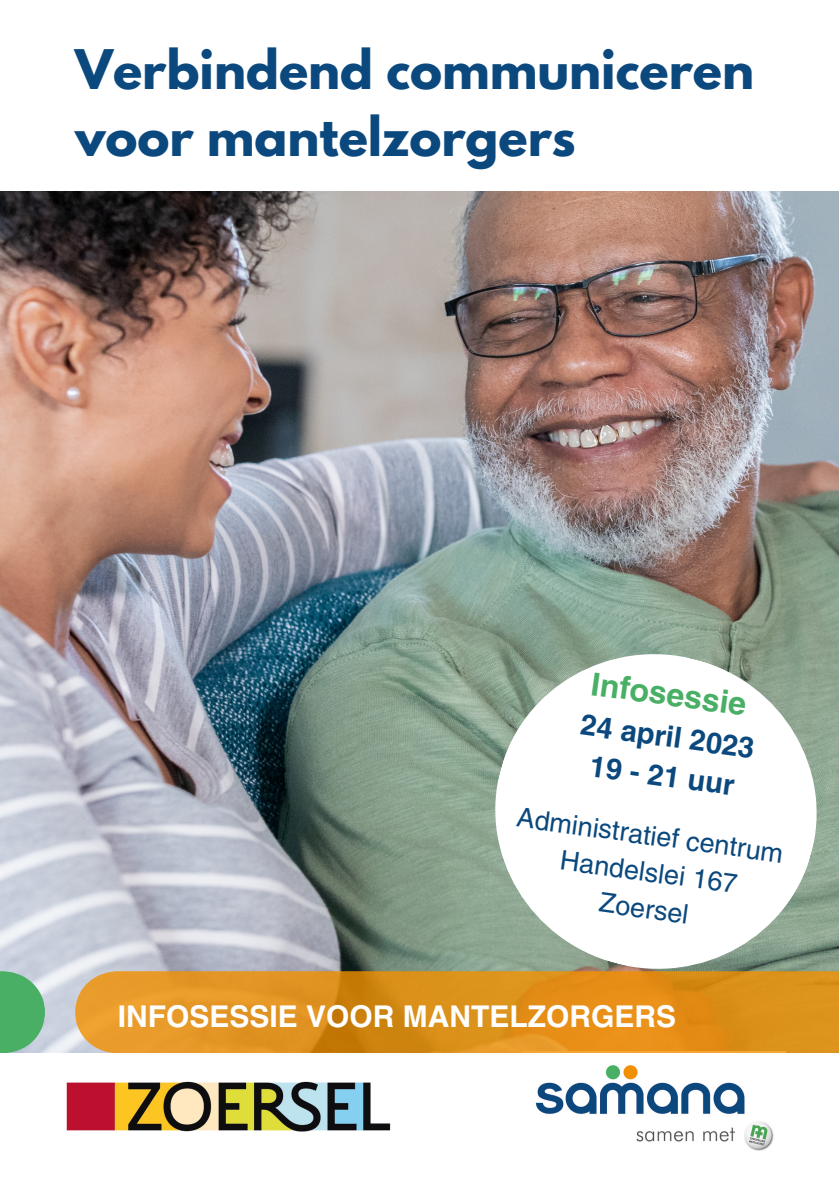
<style>
.page{position:relative;width:839px;height:1191px;background:#fff}
.page>*{position:absolute;margin:0;border:0;box-sizing:border-box;transform-origin:0 0}
.t1{font:700 48.4px/67.6px "League Spartan";color:#0a487d}
.t2{font:700 32px "Helvetica LT Std";color:#48af65}
.t3{font:700 30px "Helvetica LT Std";color:#fff}
.t4{font:700 29.2px/39.6px "Helvetica LT Std";color:#0a487d;text-align:center}
.t5{font:27px/36.6px "Helvetica LT Std";color:#0a487d;text-align:center}
</style>
<div class="page">
<img style="left:0;top:191px;width:838px;height:862px">
<img style="left:535px;top:1065px;width:239px;height:86px">
<svg style="left:75px;top:971px;width:763px;height:82px;background:#df911f"></svg>
<svg style="left:0;top:971px;width:45px;height:82px;background:#63b67e"></svg>
<svg style="left:478px;top:637px;width:355px;height:349px"></svg>
<img style="left:66px;top:1081px;width:325px;height:51px">
<h1 class="t1" style="left:75px;top:41px;width:680px">Verbindend communiceren voor mantelzorgers</h1>
<p class="t2" style="left:593px;top:672px;width:158px;rotate:8deg">Infosessie</p>
<p class="t4" style="left:583px;top:708px;width:176px;rotate:8deg">24 april 2023<br>19 - 21 uur</p>
<p class="t5" style="left:519px;top:802px;width:270px;rotate:8deg">Administratief centrum<br>Handelslei 167<br>Zoersel</p>
<p class="t3" style="left:118px;top:1006px;width:559px">INFOSESSIE VOOR MANTELZORGERS</p>
</div>
